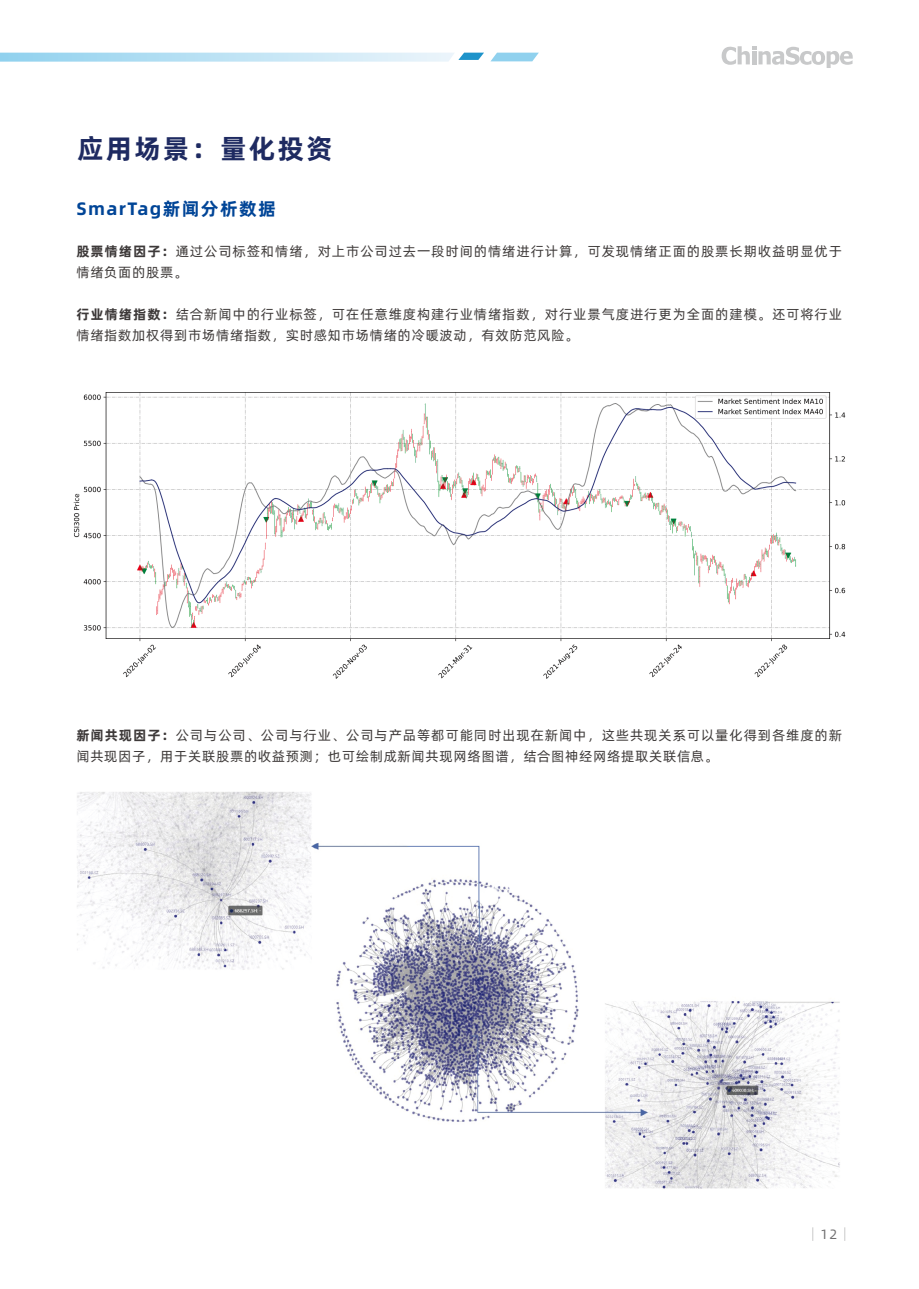
<style>
.page{position:relative;width:919px;height:1289px;background:#fff}
.page>*{position:absolute;margin:0;border:0;box-sizing:border-box;transform-origin:0 0}
.t1{font:700 27px "Alibaba Pu Hui Ti";letter-spacing:.075em;color:#1e2a61}
.t2{font:700 18px "Alibaba Pu Hui Ti";letter-spacing:.075em;color:#004597}
.t3{font:13.5px/21px "Alibaba Pu Hui Ti";letter-spacing:.065em;color:#3e3a39}
.t4{font:200 13.5px "Ping Fang SC";color:#717071}
.s1{font-weight:700;color:#3d3939}
.s2{font-family:"Alibaba Pu Hui Ti";font-weight:400}
</style>
<div class="page">
<img style="left:73px;top:392px;width:773px;height:287px">
<svg style="left:721px;top:46px;width:131px;height:22px"></svg>
<svg style="left:491px;top:53px;width:48px;height:8px"></svg>
<svg style="left:0;top:53px;width:484px;height:9px;background:#bde2f3"></svg>
<img style="left:77px;top:791px;width:763px;height:398px">
<h1 class="t1" style="left:77px;top:127px;width:257px">应用场景：量化投资</h1>
<h2 class="t2" style="left:76px;top:195px;width:201px">SmarTag新闻分析数据</h2>
<p class="t3" style="left:76px;top:240px;width:767px"><span class="s1">股票情绪因子：</span>通过公司标签和情绪，对上市公司过去一段时间的情绪进行计算，可发现情绪正面的股票长期收益明显优于情绪负面的股票。</p>
<p class="t3" style="left:76px;top:303px;width:767px"><span class="s1">行业情绪指数：</span>结合新闻中的行业标签，可在任意维度构建行业情绪指数，对行业景气度进行更为全面的建模。还可将行业情绪指数加权得到市场情绪指数，实时感知市场情绪的冷暖波动，有效防范风险。</p>
<p class="t3" style="left:76px;top:723px;width:767px"><span class="s1">新闻共现因子：</span>公司与公司、公司与行业、公司与产品等都可能同时出现在新闻中，这些共现关系可以量化得到各维度的新闻共现因子，用于关联股票的收益预测；也可绘制成新闻共现网络图谱，结合图神经网络提取关联信息。</p>
<p class="t4" style="left:806px;top:1225px;width:47px">｜<span class="s2">12</span>｜</p>
</div>
